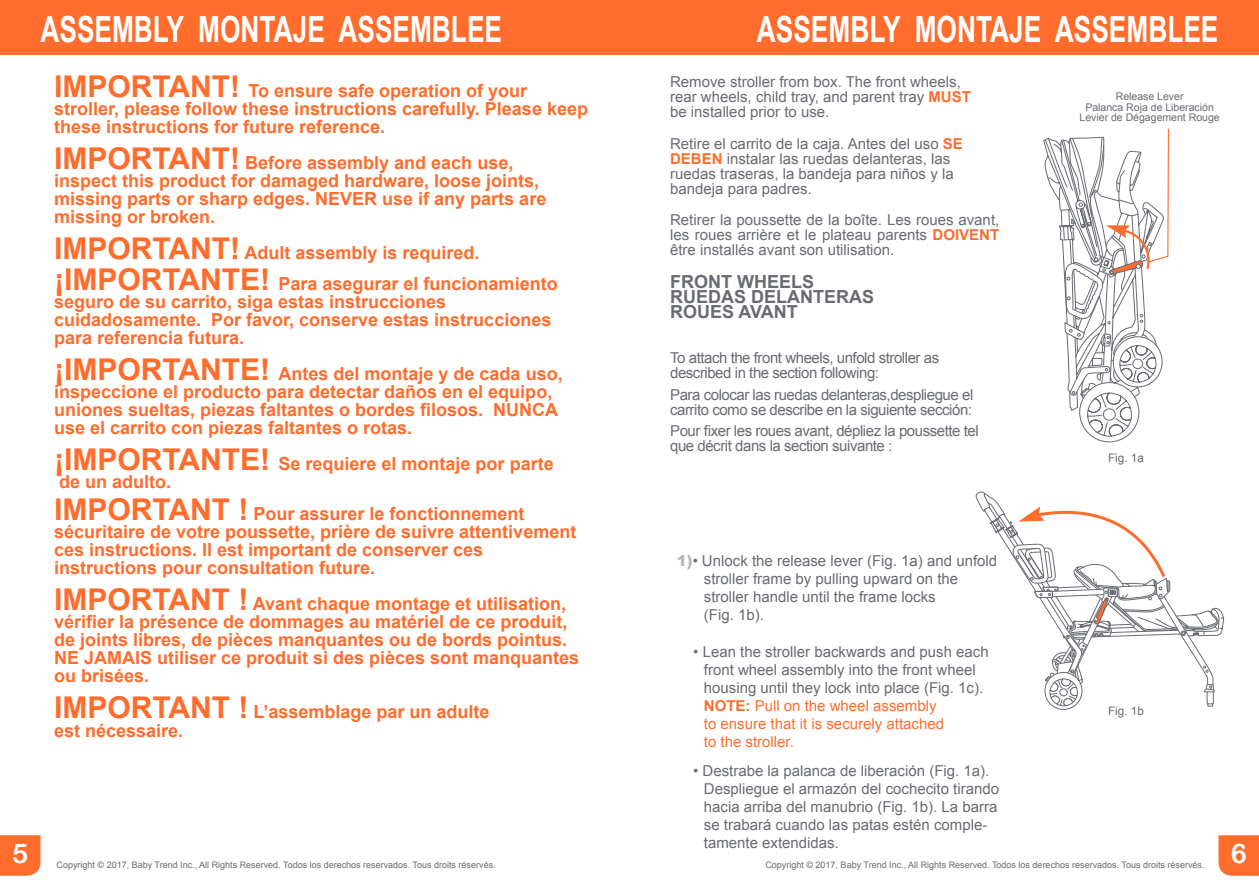
<style>
.page{position:relative;width:1259px;height:893px;background:#fff}
.page>*{position:absolute;margin:0;border:0;box-sizing:border-box;transform-origin:0 0}
.t1{font:700 36px "Arial";color:#fff;scale:.73 1}
.t2{font:27px "Arial Rounded MT Bold";color:#fff}
.t3{font:700 18px/18px "Arial";color:#ff6c2c}
.t4{font:700 18px/15px "Arial";color:#686b71}
.t5{font:15px/18px "Arial";color:#686b71}
.t6{font:15px/15px "Arial";letter-spacing:-.03em;color:#686b71}
.t7{font:11.7px "Arial";color:#686b71}
.t8{font:10.5px/10.5px "Arial";color:#686b71;text-align:center}
.t9{font:9px "Arial";color:#686b71}
.s1{font-size:30px}
.s2{font-weight:700;color:#ff6c2c}
.s3{font-weight:900;color:#b3b5b8}
.s4{color:#ff6c2c}
</style>
<div class="page">
<div style="left:0;top:835px;width:40px;height:41px;background:#ff6c2c"></div>
<svg style="left:1218px;top:835px;width:41px;height:41px;background:#ff7235"></svg>
<div style="left:629px;top:0;width:630px;height:54px;background:#ff6c2c"></div>
<div style="left:0;top:0;width:629px;height:54px;background:#ff6c2c"></div>
<svg style="left:1043px;top:128px;width:126px;height:314px"></svg>
<div style="left:1044px;top:672px;width:38px;height:38px;border:1px solid #686b71;border-radius:50%"></div>
<svg style="left:975px;top:491px;width:249px;height:216px"></svg>
<h2 class="t2" style="left:12px;top:838px;width:18px">5</h2>
<h1 class="t1" style="left:40px;top:9px;width:634px">ASSEMBLY MONTAJE ASSEMBLEE</h1>
<p class="t3" style="left:54px;top:82px;width:535px"><span class="s1">IMPORTANT!</span> To ensure safe operation of your stroller, please follow these instructions carefully. Please keep these instructions for future reference.</p>
<p class="t3" style="left:54px;top:154px;width:494px"><span class="s1">IMPORTANT!</span> Before assembly and each use, inspect this product for damaged hardware, loose joints, missing parts or sharp edges. NEVER use if any parts are missing or broken.</p>
<p class="t3" style="left:54px;top:237px;width:505px;line-height:31.5px"><span class="s1">IMPORTANT!</span> Adult assembly is required. <span class="s1">¡IMPORTANTE!</span> Para asegurar el funcionamiento</p>
<p class="t3" style="left:54px;top:293px;width:499px">seguro de su carrito, siga estas instrucciones cuidadosamente. Por favor, conserve estas instrucciones para referencia futura.</p>
<p class="t3" style="left:54px;top:365px;width:510px"><span class="s1">¡IMPORTANTE!</span> Antes del montaje y de cada uso, inspeccione el producto para detectar daños en el equipo, uniones sueltas, piezas faltantes o bordes filosos. NUNCA use el carrito con piezas faltantes o rotas.</p>
<p class="t3" style="left:54px;top:455px;width:501px"><span class="s1">¡IMPORTANTE!</span> Se requiere el montaje por parte de un adulto.</p>
<p class="t3" style="left:54px;top:505px;width:524px"><span class="s1">IMPORTANT !</span> Pour assurer le fonctionnement sécuritaire de votre poussette, prière de suivre attentivement ces instructions. Il est important de conserver ces instructions pour consultation future.</p>
<p class="t3" style="left:54px;top:595px;width:527px"><span class="s1">IMPORTANT !</span> Avant chaque montage et utilisation, vérifier la présence de dommages au matériel de ce produit, de joints libres, de pièces manquantes ou de bords pointus.<br>NE JAMAIS utiliser ce produit si des pièces sont manquantes ou brisées.</p>
<p class="t3" style="left:54px;top:702px;width:437px;line-height:19px"><span class="s1">IMPORTANT !</span> L’assemblage par un adulte est nécessaire.</p>
<h1 class="t1" style="left:757px;top:9px;width:634px">ASSEMBLY MONTAJE ASSEMBLEE</h1>
<p class="t5" style="left:670px;top:75px;width:302px;line-height:15px">Remove stroller from box. The front wheels, rear wheels, child tray, and parent tray <span class="s2">MUST </span>be installed prior to use.</p>
<p class="t5" style="left:670px;top:136px;width:294px;line-height:15px">Retire el carrito de la caja. Antes del uso <span class="s2">SE DEBEN</span> instalar las ruedas delanteras, las ruedas traseras, la bandeja para niños y la bandeja para padres.</p>
<p class="t5" style="left:670px;top:212px;width:331px;line-height:15px;text-align:justify">Retirer la poussette de la boîte. Les roues avant, les roues arrière et le plateau parents <span class="s2">DOIVENT </span>être installés avant son utilisation.</p>
<p class="t4" style="left:670px;top:274px;width:205px">FRONT WHEELS<br>RUEDAS DELANTERAS<br>ROUES AVANT</p>
<p class="t6" style="left:670px;top:350px;width:271px">To attach the front wheels, unfold stroller as described in the section following:</p>
<p class="t6" style="left:670px;top:387px;width:305px">Para colocar las ruedas delanteras,despliegue el carrito como se describe en la siguiente sección:</p>
<p class="t6" style="left:670px;top:424px;width:310px">Pour fixer les roues avant, dépliez la poussette tel que décrit dans la section suivante :</p>
<p class="t5" style="left:704px;top:552px;width:295px;text-indent:-27px"><span class="s3">1)</span>• Unlock the release lever (Fig. 1a) and unfold stroller frame by pulling upward on the stroller handle until the frame locks<br>(Fig. 1b).</p>
<p class="t5" style="left:704px;top:643px;width:286px;text-indent:-11px">• Lean the stroller backwards and push each front wheel assembly into the front wheel housing until they lock into place (Fig. 1c).<br><span class="s2">NOTE:</span> <span class="s4">Pull on the wheel assembly<br>to ensure that it is securely attached<br>to the stroller.</span></p>
<p class="t5" style="left:704px;top:762px;width:297px;text-indent:-11px">• Destrabe la palanca de liberación (Fig. 1a).<br>Despliegue el armazón del cochecito tirando hacia arriba del manubrio (Fig. 1b). La barra se trabará cuando las patas estén comple&shy;tamente extendidas.</p>
<p class="t8" style="left:1079px;top:91px;width:142px">Release Lever<br>Palanca Roja de Liberación<br>Levier de Dégagement Rouge</p>
<p class="t7" style="left:1108px;top:450px;width:37px">Fig. 1a</p>
<p class="t7" style="left:1108px;top:703px;width:37px">Fig. 1b</p>
<p class="t9" style="left:57px;top:859px;width:441px">Copyright © 2017, Baby Trend Inc., All Rights Reserved. Todos los derechos reservados. Tous droits réservés.</p>
<p class="t9" style="left:765px;top:859px;width:441px">Copyright © 2017, Baby Trend Inc., All Rights Reserved. Todos los derechos reservados. Tous droits réservés.</p>
<h2 class="t2" style="left:1230px;top:838px;width:18px">6</h2>
</div>
